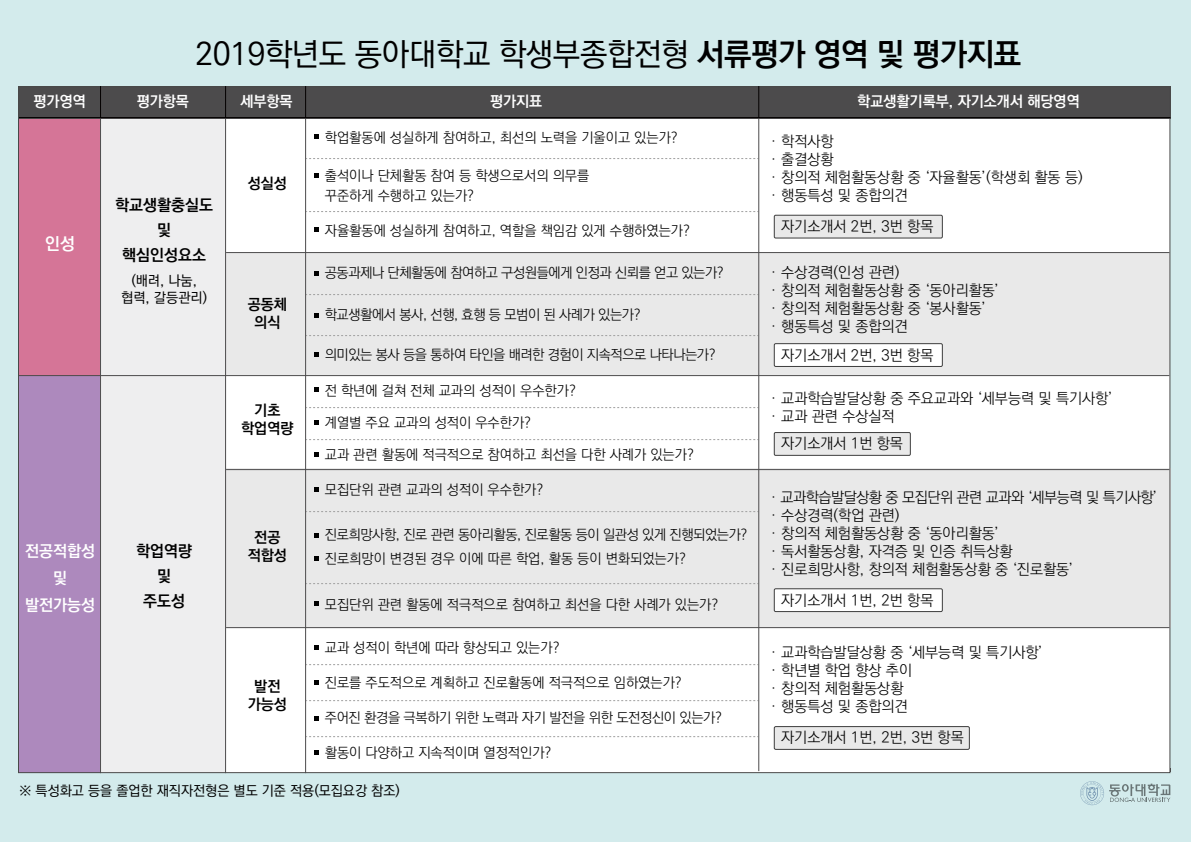
<style>
.page{position:relative;width:1191px;height:842px;background:#d3ebec}
.page>*{position:absolute;margin:0;border:0;box-sizing:border-box;transform-origin:0 0}
.t1{font:500 31.6px "Ko Pub Dotum";letter-spacing:-.015em;color:#000}
.t2{font:700 17px "Ko Pub Dotum";color:#fff}
.t3{font:700 16px/25px "Ko Pub Dotum";color:#000;text-align:center}
.t4{font:700 16px/27px "Ko Pub Dotum";color:#fff;text-align:center}
.t5{font:300 15px/18px "Ko Pub Dotum";color:#000}
.t6{font:700 15px "Ko Pub Dotum";color:#fff}
.t7{font:700 15px/18px "Ko Pub Dotum";color:#000;text-align:center}
.t8{font:300 14px/20px "Ko Pub Dotum";color:#000}
.t9{font:300 14px/24px "Ko Pub Dotum";letter-spacing:-.025em;color:#000}
.t10{font:300 14px "Ko Pub Dotum";letter-spacing:-.03em;color:#000}
.t11{font:500 14px/16.8px "Ko Pub Dotum";color:#000;text-align:center}
.t12{font:500 13.9px "Ko Pub Dotum";color:#000}
.s1{font-weight:700}
</style>
<div class="page">
<div style="left:226px;top:118px;width:944px;height:655px;background:#fff"></div>
<div style="left:774px;top:215px;width:168px;height:23px;background:#e9e9e9"></div>
<div style="left:774px;top:215px;width:168px;height:23px;border:1px solid #3d3d3d"></div>
<div style="left:774px;top:727px;width:195px;height:22px;background:#e9e9e9;border-radius:2px"></div>
<div style="left:774px;top:726px;width:195px;height:24px;border:1px solid #3d3d3d;border-radius:2px"></div>
<div style="left:774px;top:433px;width:136px;height:22px;background:#e9e9e9"></div>
<div style="left:774px;top:432px;width:136px;height:24px;border:1px solid #3d3d3d"></div>
<div style="left:226px;top:253px;width:943px;height:122px;background:#e9e9e9"></div>
<div style="left:226px;top:468px;width:944px;height:159px;background:#e9e9e9"></div>
<div style="left:19px;top:118px;width:81px;height:258px;background:#d57597"></div>
<div style="left:19px;top:376px;width:81px;height:397px;background:#ad89bd"></div>
<div style="left:100px;top:118px;width:126px;height:655px;background:#eeeeef"></div>
<div style="left:19px;top:86px;width:1151px;height:32px;background:#4c4b4c"></div>
<svg style="left:306px;top:211px;width:452px;height:1px"></svg>
<svg style="left:306px;top:158px;width:452px;height:1px"></svg>
<svg style="left:306px;top:294px;width:452px;height:1px"></svg>
<svg style="left:306px;top:511px;width:452px;height:1px"></svg>
<svg style="left:306px;top:583px;width:452px;height:1px"></svg>
<svg style="left:306px;top:664px;width:452px;height:1px"></svg>
<svg style="left:306px;top:700px;width:452px;height:1px"></svg>
<svg style="left:306px;top:736px;width:452px;height:1px"></svg>
<svg style="left:306px;top:407px;width:452px;height:1px"></svg>
<svg style="left:306px;top:439px;width:452px;height:1px"></svg>
<svg style="left:306px;top:335px;width:452px;height:1px"></svg>
<hr style="left:100px;top:117px;width:1px;height:656px;background:#4c4b4c">
<hr style="left:225px;top:118px;width:1px;height:655px;background:#4c4b4c">
<hr style="left:305px;top:116px;width:1px;height:657px;background:#4c4b4c">
<hr style="left:758px;top:118px;width:1px;height:653px;background:#4c4b4c">
<hr style="left:226px;top:252px;width:943px;height:1px;background:#4c4b4c">
<hr style="left:226px;top:469px;width:943px;height:1px;background:#4c4b4c">
<hr style="left:226px;top:627px;width:943px;height:1px;background:#4c4b4c">
<hr style="left:19px;top:375px;width:1150px;height:1px;background:#4c4b4c">
<div style="left:774px;top:589px;width:168px;height:23px;background:#fff"></div>
<div style="left:774px;top:588px;width:168px;height:24px;border:1px solid #3d3d3d"></div>
<div style="left:774px;top:344px;width:168px;height:22px;background:#fff"></div>
<div style="left:774px;top:343px;width:168px;height:24px;border:1px solid #3d3d3d"></div>
<hr style="left:225px;top:86px;width:1px;height:32px;background:#030000">
<hr style="left:100px;top:86px;width:1px;height:32px;background:#030000">
<hr style="left:305px;top:86px;width:1px;height:32px;background:#030000">
<hr style="left:758px;top:86px;width:1px;height:32px;background:#030000">
<hr style="left:19px;top:117px;width:1151px;height:1px;background:#030000">
<svg style="left:1080px;top:781px;width:90px;height:24px"></svg>
<svg style="left:314px;top:134px;width:5px;height:5px"></svg>
<svg style="left:314px;top:173px;width:5px;height:5px"></svg>
<svg style="left:314px;top:228px;width:5px;height:4px"></svg>
<svg style="left:314px;top:271px;width:5px;height:5px"></svg>
<svg style="left:314px;top:313px;width:5px;height:4px"></svg>
<svg style="left:314px;top:352px;width:5px;height:5px"></svg>
<svg style="left:314px;top:387px;width:5px;height:5px"></svg>
<svg style="left:314px;top:420px;width:5px;height:4px"></svg>
<svg style="left:314px;top:452px;width:5px;height:4px"></svg>
<svg style="left:314px;top:487px;width:5px;height:4px"></svg>
<svg style="left:314px;top:533px;width:5px;height:5px"></svg>
<svg style="left:314px;top:556px;width:5px;height:4px"></svg>
<svg style="left:314px;top:601px;width:5px;height:5px"></svg>
<svg style="left:314px;top:645px;width:5px;height:5px"></svg>
<svg style="left:314px;top:680px;width:5px;height:5px"></svg>
<svg style="left:314px;top:716px;width:5px;height:4px"></svg>
<svg style="left:314px;top:750px;width:5px;height:5px"></svg>
<h1 class="t1" style="left:195px;top:39px;width:827px">2019학년도 동아대학교 학생부종합전형 <span class="s1">서류평가 영역 및 평가지표</span></h1>
<p class="t6" style="left:33px;top:93px;width:54px">평가영역</p>
<p class="t6" style="left:137px;top:93px;width:54px">평가항목</p>
<p class="t6" style="left:240px;top:93px;width:54px">세부항목</p>
<p class="t6" style="left:490px;top:93px;width:54px">평가지표</p>
<p class="t6" style="left:857px;top:93px;width:224px">학교생활기록부, 자기소개서 해당영역</p>
<p class="t2" style="left:45px;top:235px;width:31px">인성</p>
<p class="t3" style="left:115px;top:193px;width:99px">학교생활충실도 및 핵심인성요소</p>
<p class="t11" style="left:121px;top:273px;width:87px">(배려, 나눔, 협력, 갈등관리)</p>
<p class="t7" style="left:248px;top:175px;width:41px">성실성</p>
<p class="t7" style="left:248px;top:295px;width:41px">공동체 의식</p>
<p class="t7" style="left:241px;top:402px;width:54px">기초 학업역량</p>
<p class="t4" style="left:25px;top:538px;width:71px">전공적합성 및 발전가능성</p>
<p class="t3" style="left:136px;top:539px;width:57px">학업역량 및 주도성</p>
<p class="t7" style="left:248px;top:529px;width:41px">전공 적합성</p>
<p class="t7" style="left:248px;top:678px;width:41px">발전 가능성</p>
<p class="t8" style="left:325px;top:128px;width:354px">학업활동에 성실하게 참여하고, 최선의 노력을 기울이고 있는가?</p>
<p class="t5" style="left:770px;top:133px;width:314px">· 학적사항<br>· 출결상황<br>· 창의적 체험활동상황 중 ‘자율활동’(학생회 활동 등) · 행동특성 및 종합의견</p>
<p class="t8" style="left:325px;top:166px;width:266px">출석이나 단체활동 참여 등 학생으로서의 의무를 꾸준하게 수행하고 있는가?</p>
<p class="t8" style="left:325px;top:221px;width:366px">자율활동에 성실하게 참여하고, 역할을 책임감 있게 수행하였는가?</p>
<p class="t5" style="left:781px;top:218px;width:154px">자기소개서 2번, 3번 항목</p>
<p class="t5" style="left:770px;top:264px;width:231px">· 수상경력(인성 관련)<br>· 창의적 체험활동상황 중 ‘동아리활동’ · 창의적 체험활동상황 중 ‘봉사활동’<br>· 행동특성 및 종합의견</p>
<p class="t10" style="left:325px;top:266px;width:400px">공동과제나 단체활동에 참여하고 구성원들에게 인정과 신뢰를 얻고 있는가?</p>
<p class="t10" style="left:325px;top:308px;width:317px">학교생활에서 봉사, 선행, 효행 등 모범이 된 사례가 있는가?</p>
<p class="t10" style="left:325px;top:348px;width:392px">의미있는 봉사 등을 통하여 타인을 배려한 경험이 지속적으로 나타나는가?</p>
<p class="t5" style="left:781px;top:347px;width:154px">자기소개서 2번, 3번 항목</p>
<p class="t8" style="left:325px;top:381px;width:252px">전 학년에 걸쳐 전체 교과의 성적이 우수한가?</p>
<p class="t8" style="left:325px;top:413px;width:208px">계열별 주요 교과의 성적이 우수한가?</p>
<p class="t8" style="left:325px;top:445px;width:370px">교과 관련 활동에 적극적으로 참여하고 최선을 다한 사례가 있는가?</p>
<p class="t8" style="left:325px;top:480px;width:220px">모집단위 관련 교과의 성적이 우수한가?</p>
<p class="t9" style="left:325px;top:523px;width:424px">진로희망사항, 진로 관련 동아리활동, 진로활동 등이 일관성 있게 진행되었는가? 진로희망이 변경된 경우 이에 따른 학업, 활동 등이 변화되었는가?</p>
<p class="t8" style="left:325px;top:595px;width:395px">모집단위 관련 활동에 적극적으로 참여하고 최선을 다한 사례가 있는가?</p>
<p class="t8" style="left:325px;top:638px;width:236px">교과 성적이 학년에 따라 향상되고 있는가?</p>
<p class="t8" style="left:325px;top:673px;width:358px">진로를 주도적으로 계획하고 진로활동에 적극적으로 임하였는가?</p>
<p class="t9" style="left:325px;top:706px;width:399px">주어진 환경을 극복하기 위한 노력과 자기 발전을 위한 도전정신이 있는가?</p>
<p class="t8" style="left:325px;top:743px;width:228px">활동이 다양하고 지속적이며 열정적인가?</p>
<p class="t5" style="left:770px;top:390px;width:344px">· 교과학습발달상황 중 주요교과와 ‘세부능력 및 특기사항’ · 교과 관련 수상실적</p>
<p class="t5" style="left:781px;top:435px;width:123px">자기소개서 1번 항목</p>
<p class="t5" style="left:770px;top:489px;width:389px">· 교과학습발달상황 중 모집단위 관련 교과와 ‘세부능력 및 특기사항’ · 수상경력(학업 관련)<br>· 창의적 체험활동상황 중 ‘동아리활동’<br>· 독서활동상황, 자격증 및 인증 취득상황<br>· 진로희망사항, 창의적 체험활동상황 중 ‘진로활동’</p>
<p class="t5" style="left:781px;top:592px;width:154px">자기소개서 1번, 2번 항목</p>
<p class="t5" style="left:770px;top:644px;width:274px">· 교과학습발달상황 중 ‘세부능력 및 특기사항’ · 학년별 학업 향상 추이<br>· 창의적 체험활동상황<br>· 행동특성 및 종합의견</p>
<p class="t5" style="left:781px;top:729px;width:184px">자기소개서 1번, 2번, 3번 항목</p>
<p class="t12" style="left:19px;top:784px;width:382px">※ 특성화고 등을 졸업한 재직자전형은 별도 기준 적용(모집요강 참조)</p>
</div>
